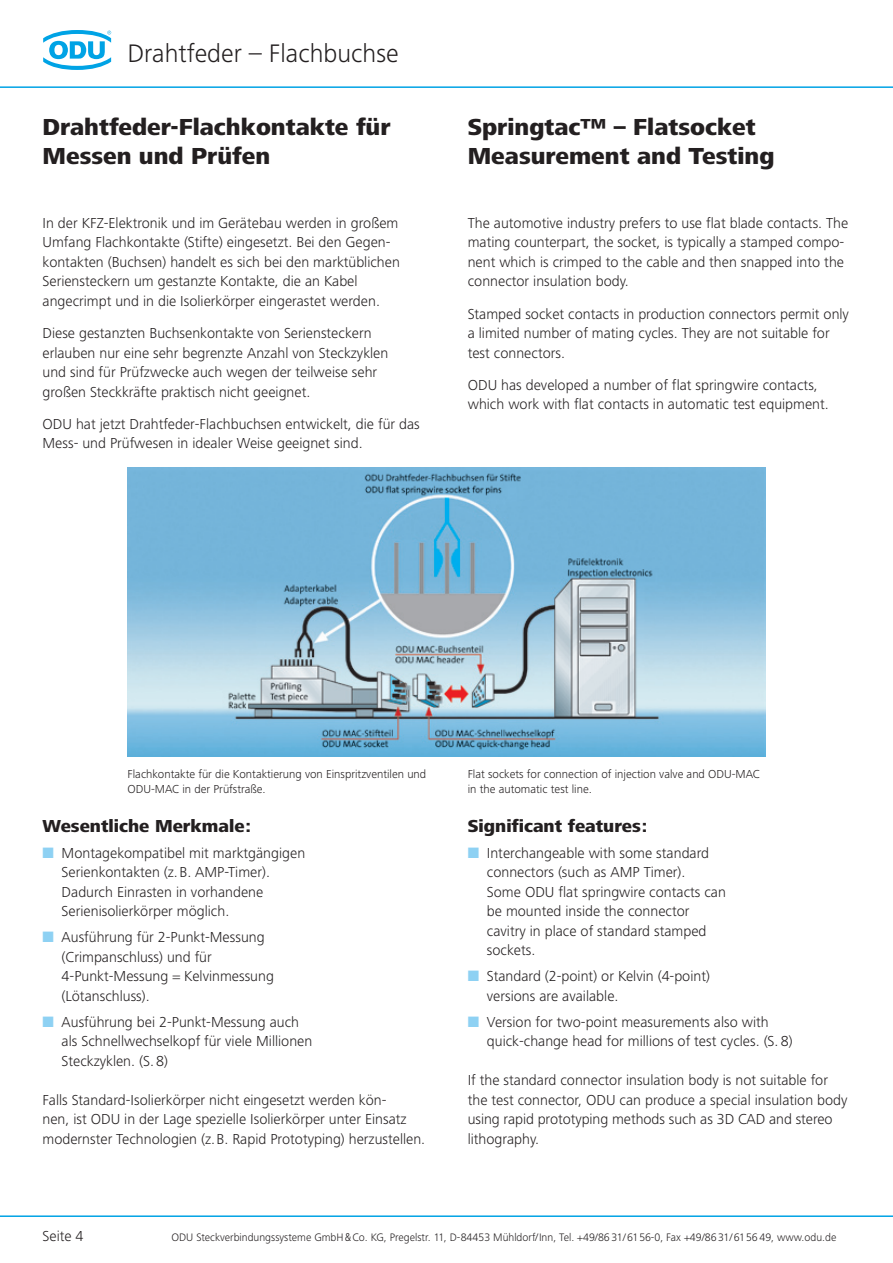
<style>
.page{position:relative;width:893px;height:1263px;background:#fff}
.page>*{position:absolute;margin:0;border:0;box-sizing:border-box;transform-origin:0 0}
.t1{font:300 26.25px "Frutiger Next LT";color:#231f20}
.t2{font:800 24px/28.5px "Frutiger Next LT";color:#231f20}
.t3{font:800 18px "Frutiger Next LT";color:#231f20}
.t4{font:300 15px/19.5px "Frutiger Next LT";color:#231f20}
.t5{font:300 12px/15px "Frutiger Next LT";color:#231f20}
.t6{font:300 11.25px "Frutiger Next LT";color:#231f20}
.s1{color:#8ed1f3}
.s2{font-family:"Frutiger";font-stretch:condensed}
</style>
<div class="page">
<img style="left:128px;top:468px;width:637px;height:289px">
<hr style="left:0;top:86px;width:893px;height:2px;background:#00a3e5">
<hr style="left:0;top:1215px;width:893px;height:2px;background:#00a3e5">
<svg style="left:43px;top:30px;width:68px;height:40px"></svg>
<h1 class="t1" style="left:128px;top:39px;width:273px">Drahtfeder – Flachbuchse</h1>
<h2 class="t2" style="left:43px;top:113px;width:350px">Drahtfeder-Flachkontakte für<br>Messen und Prüfen</h2>
<p class="t4" style="left:43px;top:213px;width:359px">In der KFZ-Elektronik und im Gerätebau werden in großem Umfang Flachkontakte (Stifte) eingesetzt. Bei den Gegen&shy;kontakten (Buchsen) handelt es sich bei den marktüblichen Seriensteckern um gestanzte Kontakte, die an Kabel angecrimpt und in die Isolierkörper eingerastet werden.</p>
<p class="t4" style="left:43px;top:323px;width:347px">Diese gestanzten Buchsenkontakte von Seriensteckern erlauben nur eine sehr begrenzte Anzahl von Steckzyklen und sind für Prüfzwecke auch wegen der teilweise sehr großen Steckkräfte praktisch nicht geeignet.</p>
<p class="t4" style="left:43px;top:414px;width:379px">ODU hat jetzt Drahtfeder-Flachbuchsen entwickelt, die für das<br>Mess- und Prüfwesen in idealer Weise geeignet sind.</p>
<h2 class="t2" style="left:468px;top:113px;width:308px">Springtac™ – Flatsocket<br>Measurement and Testing</h2>
<p class="t4" style="left:468px;top:213px;width:382px">The automotive industry prefers to use flat blade contacts. The mating counterpart, the socket, is typically a stamped compo&shy;nent which is crimped to the cable and then snapped into the connector insulation body.</p>
<p class="t4" style="left:468px;top:304px;width:383px">Stamped socket contacts in production connectors permit only a limited number of mating cycles. They are not suitable for test connectors.</p>
<p class="t4" style="left:468px;top:375px;width:363px">ODU has developed a number of flat springwire contacts, which work with flat contacts in automatic test equipment.</p>
<p class="t5" style="left:128px;top:767px;width:300px">Flachkontakte für die Kontaktierung von Einspritzventilen und<br>ODU-MAC in der Prüfstraße.</p>
<p class="t5" style="left:468px;top:767px;width:294px">Flat sockets for connection of injection valve and ODU-MAC in the automatic test line.</p>
<p class="t3" style="left:43px;top:816px;width:210px">Wesentliche Merkmale:</p>
<p class="t4" style="left:62px;top:843px;width:245px;text-indent:-19px"><span class="s1">■</span> Montagekompatibel mit marktgängigen Serienkontakten (z.B. AMP-Timer).<br>Dadurch Einrasten in vorhandene Serienisolierkörper möglich.</p>
<p class="t4" style="left:62px;top:927px;width:214px;text-indent:-19px"><span class="s1">■</span> Ausführung für 2-Punkt-Messung (Crimpanschluss) und für<br>4-Punkt-Messung = Kelvinmessung (Lötanschluss).</p>
<p class="t4" style="left:62px;top:1012px;width:252px;text-indent:-19px"><span class="s1">■</span> Ausführung bei 2-Punkt-Messung auch als Schnellwechselkopf für viele Millionen<br>Steckzyklen. (S. 8)</p>
<p class="t4" style="left:43px;top:1090px;width:384px">Falls Standard-Isolierkörper nicht eingesetzt werden kön-<br>nen, ist ODU in der Lage spezielle Isolierkörper unter Einsatz modernster Technologien (z.B. Rapid Prototyping) herzustellen.</p>
<p class="t3" style="left:468px;top:816px;width:181px">Significant features:</p>
<p class="t4" style="left:487px;top:843px;width:241px;text-indent:-19px"><span class="s1">■</span> Interchangeable with some standard connectors (such as AMP Timer).<br>Some ODU flat springwire contacts can be mounted inside the connector cavitry in place of standard stamped sockets.</p>
<p class="t4" style="left:487px;top:966px;width:225px;text-indent:-19px"><span class="s1">■</span> Standard (2-point) or Kelvin (4-point) versions are available.</p>
<p class="t4" style="left:487px;top:1012px;width:307px;text-indent:-19px"><span class="s1">■</span> Version for two-point measurements also with quick-change head for millions of test cycles. (S. 8)</p>
<p class="t4" style="left:468px;top:1070px;width:381px">If the standard connector insulation body is not suitable for the test connector, ODU can produce a special insulation body using rapid prototyping methods such as 3D CAD and stereo lithography.</p>
<p class="t4" style="left:43px;top:1226px;width:31px">Seite</p>
<p class="t6" style="left:171px;top:1231px;width:666px">ODU Steckverbindungssysteme GmbH<span class="s2">&amp;</span>Co. KG, Pregelstr. 11, D-84453 Mühldorf/Inn, Tel. +49/86 31/6156-0, Fax +49/86 31/6156 49, www.odu.de</p>
</div>
